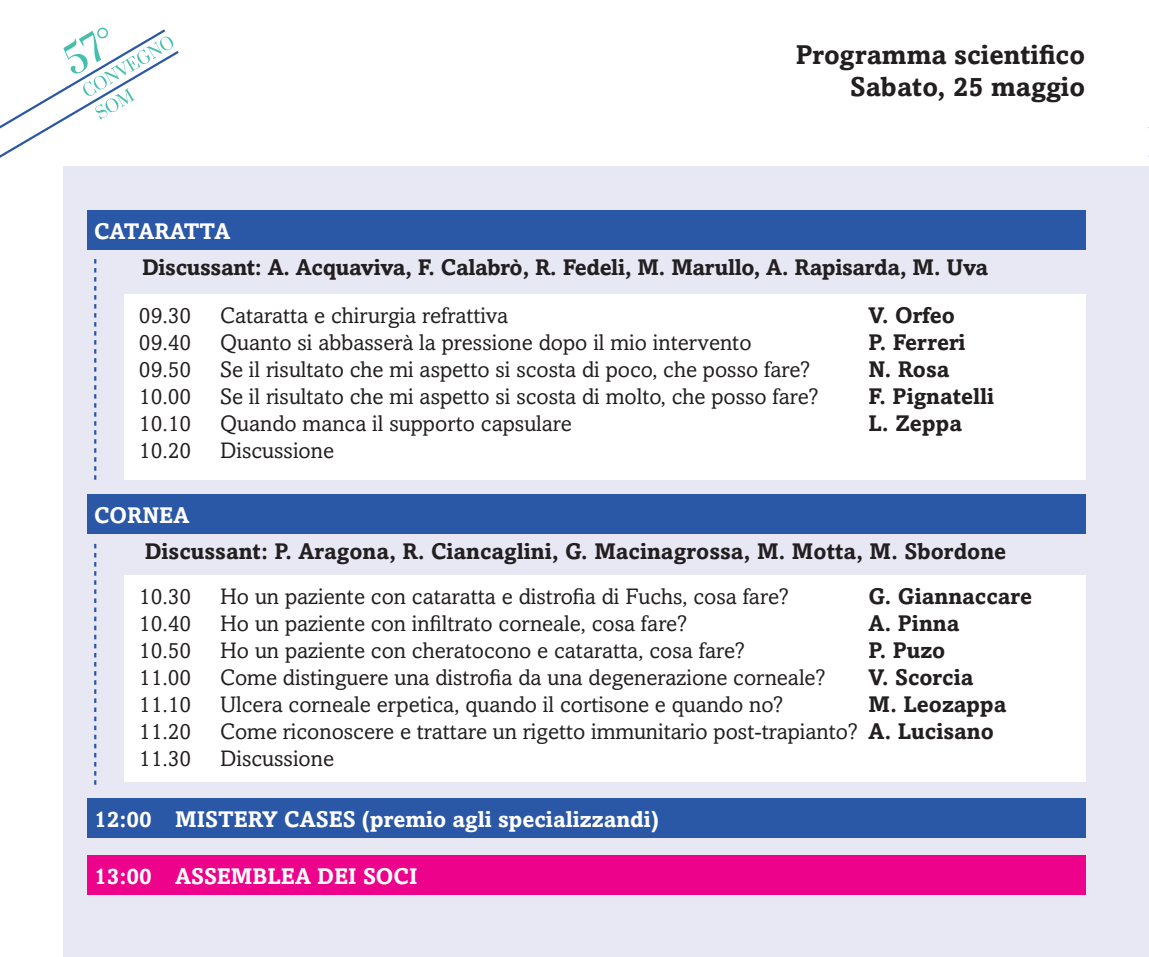
<style>
.page{position:relative;width:1149px;height:957px;background:#fff}
.page>*{position:absolute;margin:0;border:0;box-sizing:border-box;transform-origin:0 0}
.t1{font:700 27px "Amasis MT Std";color:#231f20}
.t2{font:22.5px "Amasis MT Std";color:#231f20}
.t3{font:700 22.5px "Amasis MT Std";color:#231f20}
.t4{font:700 22.5px "Amasis MT Std";color:#fff}
.t5{font:700 22.5px "Amasis MT Std";letter-spacing:-.02em;color:#fff}
.s1{font-weight:700}
</style>
<div class="page">
<svg style="left:0;top:27px;width:179px;height:141px"></svg>
<div style="left:64px;top:166px;width:1084px;height:791px;background:#e7e8f4"></div>
<div style="left:87px;top:798px;width:998px;height:39px;background:#2b58a6"></div>
<div style="left:87px;top:855px;width:998px;height:39px;background:#ed028c"></div>
<div style="left:87px;top:210px;width:998px;height:40px;background:#2b58a6"></div>
<div style="left:87px;top:494px;width:998px;height:40px;background:#2b58a6"></div>
<div style="left:124px;top:295px;width:961px;height:185px;background:#fff"></div>
<div style="left:124px;top:575px;width:961px;height:206px;background:#fff"></div>
<svg style="left:94px;top:259px;width:2px;height:221px"></svg>
<svg style="left:94px;top:544px;width:2px;height:240px"></svg>
<p class="t1" style="left:795px;top:38px;width:291px">Programma scientifico</p>
<p class="t1" style="left:850px;top:71px;width:236px">Sabato, 25 maggio</p>
<p class="t5" style="left:94px;top:218px;width:138px">CATARATTA</p>
<p class="t3" style="left:142px;top:254px;width:847px">Discussant: A. Acquaviva, F. Calabrò, R. Fedeli, M. Marullo, A. Rapisarda, M. Uva</p>
<p class="t2" style="left:139px;top:303px;width:54px">09.30</p>
<p class="t2" style="left:220px;top:303px;width:289px">Cataratta e chirurgia refrattiva</p>
<p class="t3" style="left:868px;top:302px;width:88px">V. Orfeo</p>
<p class="t2" style="left:139px;top:330px;width:54px">09.40</p>
<p class="t2" style="left:220px;top:330px;width:533px">Quanto si abbasserà la pressione dopo il mio intervento</p>
<p class="t3" style="left:868px;top:329px;width:98px">P. Ferreri</p>
<p class="t2" style="left:139px;top:357px;width:54px">09.50</p>
<p class="t2" style="left:220px;top:357px;width:591px">Se il risultato che mi aspetto si scosta di poco, che posso fare?</p>
<p class="t3" style="left:868px;top:356px;width:82px">N. Rosa</p>
<p class="t2" style="left:139px;top:384px;width:54px">10.00</p>
<p class="t2" style="left:220px;top:384px;width:600px">Se il risultato che mi aspetto si scosta di molto, che posso fare?</p>
<p class="t3" style="left:868px;top:383px;width:127px">F. Pignatelli</p>
<p class="t2" style="left:139px;top:411px;width:54px">10.10</p>
<p class="t2" style="left:220px;top:411px;width:353px">Quando manca il supporto capsulare</p>
<p class="t3" style="left:868px;top:410px;width:95px">L. Zeppa</p>
<p class="t2" style="left:139px;top:438px;width:54px">10.20</p>
<p class="t2" style="left:220px;top:438px;width:115px">Discussione</p>
<p class="t4" style="left:94px;top:502px;width:97px">CORNEA</p>
<p class="t3" style="left:145px;top:538px;width:862px">Discussant: P. Aragona, R. Ciancaglini, G. Macinagrossa, M. Motta, M. Sbordone</p>
<p class="t2" style="left:139px;top:583px;width:54px">10.30</p>
<p class="t2" style="left:220px;top:583px;width:570px">Ho un paziente con cataratta e distrofia di Fuchs, cosa fare?</p>
<p class="t3" style="left:868px;top:582px;width:165px">G. Giannaccare</p>
<p class="t2" style="left:139px;top:610px;width:54px">10.40</p>
<p class="t2" style="left:220px;top:610px;width:468px">Ho un paziente con infiltrato corneale, cosa fare?</p>
<p class="t3" style="left:868px;top:609px;width:92px">A. Pinna</p>
<p class="t2" style="left:139px;top:637px;width:54px">10.50</p>
<p class="t2" style="left:220px;top:637px;width:526px">Ho un paziente con cheratocono e cataratta, cosa fare?</p>
<p class="t3" style="left:868px;top:636px;width:78px">P. Puzo</p>
<p class="t2" style="left:139px;top:664px;width:54px">11.00</p>
<p class="t2" style="left:220px;top:664px;width:606px">Come distinguere una distrofia da una degenerazione corneale?</p>
<p class="t3" style="left:868px;top:663px;width:106px">V. Scorcia</p>
<p class="t2" style="left:139px;top:691px;width:54px">11.10</p>
<p class="t2" style="left:220px;top:691px;width:564px">Ulcera corneale erpetica, quando il cortisone e quando no?</p>
<p class="t3" style="left:868px;top:690px;width:139px">M. Leozappa</p>
<p class="t2" style="left:139px;top:718px;width:54px">11.20</p>
<p class="t2" style="left:220px;top:718px;width:775px">Come riconoscere e trattare un rigetto immunitario post-trapianto? <span class="s1">A. Lucisano</span></p>
<p class="t2" style="left:139px;top:745px;width:54px">11.30</p>
<p class="t2" style="left:220px;top:745px;width:115px">Discussione</p>
<p class="t4" style="left:94px;top:805px;width:566px">12:00 MISTERY CASES (premio agli specializzandi)</p>
<p class="t4" style="left:94px;top:862px;width:325px">13:00 ASSEMBLEA DEI SOCI</p>
</div>
